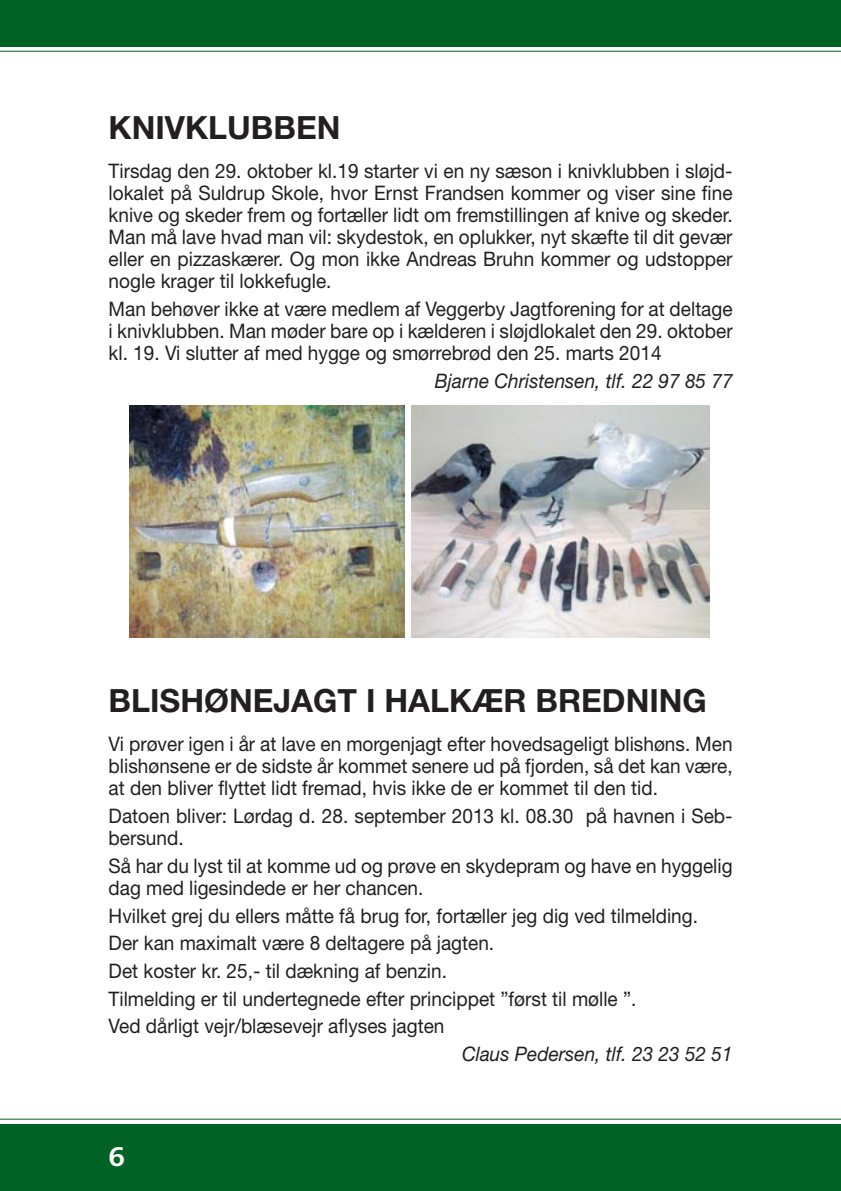
<style>
.page{position:relative;width:841px;height:1191px;background:#fff}
.page>*{position:absolute;margin:0;border:0;box-sizing:border-box;transform-origin:0 0}
.t1{font:700 32px "Helvetica Neue";color:#231f20}
.t2{font:700 28px "Frutiger Next Pro";color:#fff}
.t3{font:20px/22px "Helvetica Neue";color:#231f20;text-align:justify;scale:.95 1}
.t4{font:italic 20px "Helvetica Neue";color:#231f20;scale:.95 1}
</style>
<div class="page">
<div style="left:0;top:0;width:840px;height:47px;background:#006225"></div>
<div style="left:0;top:1124px;width:840px;height:66px;background:#006225"></div>
<hr style="left:0;top:1118px;width:840px;height:1px;background:#006225">
<hr style="left:0;top:51px;width:840px;height:1px;background:#006225">
<img style="left:129px;top:405px;width:275px;height:232px">
<img style="left:411px;top:405px;width:298px;height:232px">
<h1 class="t1" style="left:109px;top:116px;width:233px">KNIVKLUBBEN</h1>
<p class="t3" style="left:109px;top:162px;width:658px">Tirsdag den 29. oktober kl.19 starter vi en ny sæson i knivklubben i sløjd&shy;lokalet på Suldrup Skole, hvor Ernst Frandsen kommer og viser sine fine knive og skeder frem og fortæller lidt om fremstillingen af knive og skeder.<br>Man må lave hvad man vil: skydestok, en oplukker, nyt skæfte til dit gevær eller en pizzaskærer. Og mon ikke Andreas Bruhn kommer og udstopper nogle krager til lokkefugle.</p>
<p class="t3" style="left:109px;top:300px;width:658px">Man behøver ikke at være medlem af Veggerby Jagtforening for at deltage i knivklubben. Man møder bare op i kælderen i sløjdlokalet den 29. oktober kl. 19. Vi slutter af med hygge og smørrebrød den 25. marts 2014</p>
<p class="t4" style="left:435px;top:373px;width:315px">Bjarne Christensen, tlf. 22 97 85 77</p>
<h1 class="t1" style="left:109px;top:689px;width:599px">BLISHØNEJAGT I HALKÆR BREDNING</h1>
<p class="t3" style="left:109px;top:735px;width:658px">Vi prøver igen i år at lave en morgenjagt efter hovedsageligt blishøns. Men blishønsene er de sidste år kommet senere ud på fjorden, så det kan være, at den bliver flyttet lidt fremad, hvis ikke de er kommet til den tid.</p>
<p class="t3" style="left:109px;top:806px;width:658px">Datoen bliver: Lørdag d. 28. september 2013 kl. 08.30 på havnen i Seb&shy;bersund.</p>
<p class="t3" style="left:109px;top:856px;width:658px">Så har du lyst til at komme ud og prøve en skydepram og have en hyggelig dag med ligesindede er her chancen.</p>
<p class="t3" style="left:109px;top:903px;width:622px;line-height:27.6px;text-align:left">Hvilket grej du ellers måtte få brug for, fortæller jeg dig ved tilmelding.<br>Der kan maximalt være 8 deltagere på jagten.<br>Det koster kr. 25,- til dækning af benzin.<br>Tilmelding er til undertegnede efter princippet ”først til mølle ”.<br>Ved dårligt vejr/blæsevejr aflyses jagten</p>
<p class="t4" style="left:462px;top:1046px;width:286px">Claus Pedersen, tlf. 23 23 52 51</p>
<h2 class="t2" style="left:109px;top:1143px;width:18px">6</h2>
</div>
